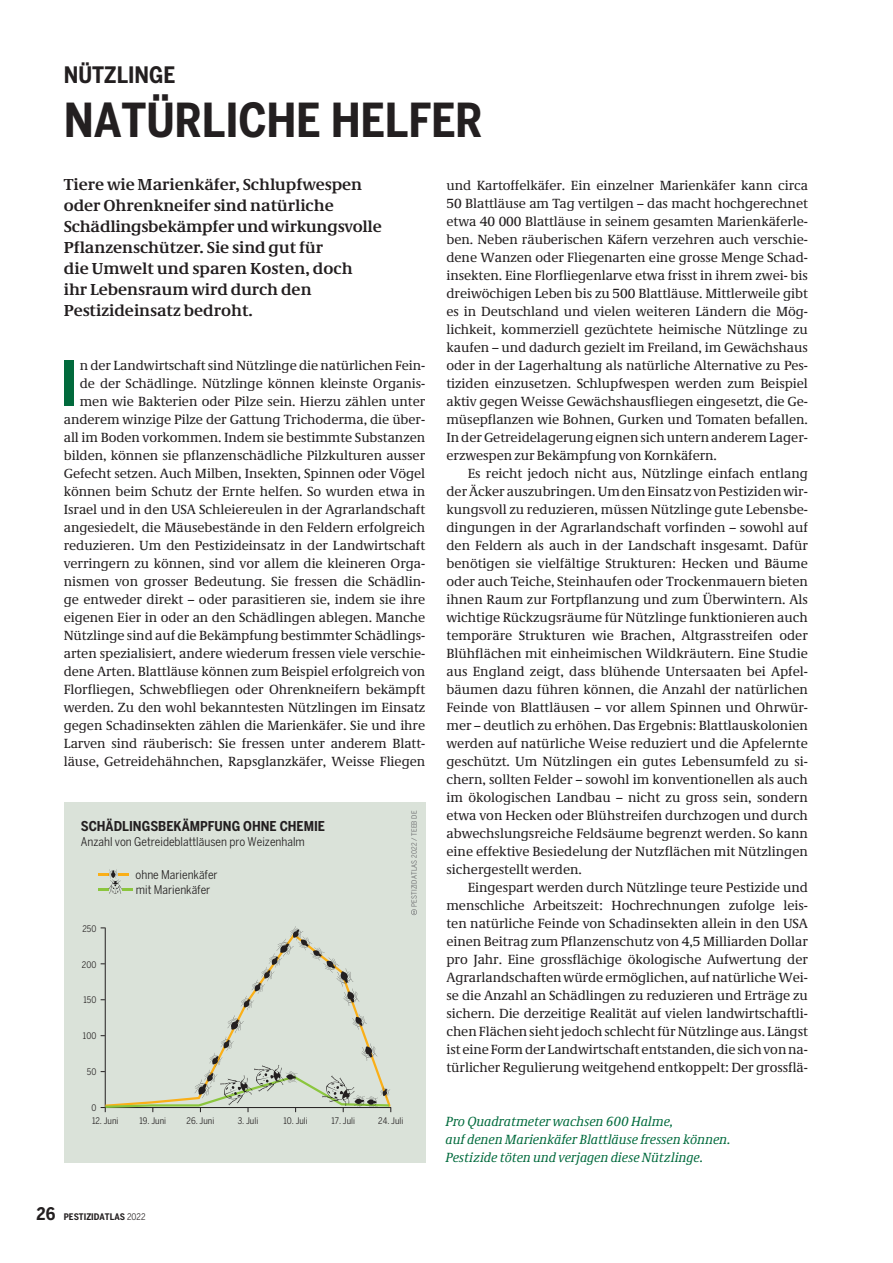
<style>
.page{position:relative;width:893px;height:1263px;background:#fff}
.page>*{position:absolute;margin:0;border:0;box-sizing:border-box;transform-origin:0 0}
.t1{font:700 62.1px "Benton Sans Cond";color:#016a3c}
.t2{font:700 46.5px "Benton Sans Cond";letter-spacing:-.005em;color:#231f20}
.t3{font:700 22.5px "Benton Sans Cond";color:#231f20}
.t4{font:700 16.5px/21px "Neue Demos";color:#231f20}
.t5{font:13.5px/18px "Demos Pro";letter-spacing:-.005em;color:#231f20;text-align:justify}
.t6{font:italic 13.5px/18px "Demos Pro";letter-spacing:-.005em;color:#016a3c}
.t7{font:700 13.5px "Benton Sans Cond";color:#231f20}
.t8{font:12px/15px "Benton Sans Cond";color:#231f20}
.t9{font:9px "Benton Sans Cond";color:#231f20}
.t10{font:700 9px "Benton Sans Cond";color:#231f20}
.t11{font:7.2px "Benton Sans Cond";letter-spacing:.02em;color:#636366}
.s1{font-size:17.25px}
.s2{font-weight:400}
</style>
<div class="page">
<div style="left:64px;top:802px;width:361px;height:360px;background:#dae2d9"></div>
<svg style="left:411px;top:909px;width:6px;height:6px"></svg>
<svg style="left:98px;top:869px;width:35px;height:25px"></svg>
<svg style="left:101px;top:926px;width:291px;height:186px"></svg>
<h3 class="t3" style="left:64px;top:61px;width:113px">NÜTZLINGE</h3>
<h2 class="t2" style="left:64px;top:93px;width:421px">NATÜRLICHE HELFER</h2>
<p class="t4" style="left:64px;top:174px;width:319px">Tiere wie Marienkäfer, Schlupfwespen oder Ohrenkneifer sind natürliche Schädlingsbekämpfer und wirkungsvolle Pflanzenschützer. Sie sind gut für<br>die Umwelt und sparen Kosten, doch<br>ihr Lebensraum wird durch den Pestizideinsatz bedroht.</p>
<p class="t5" style="left:446px;top:176px;width:363px">und Kartoffelkäfer. Ein einzelner Marienkäfer kann circa 50 Blattläuse am Tag vertilgen – das macht hochgerechnet etwa 40 000 Blattläuse in seinem gesamten Marienkäferle&shy;ben. Neben räuberischen Käfern verzehren auch verschie&shy;dene Wanzen oder Fliegenarten eine grosse Menge Schad&shy;insekten. Eine Florfliegenlarve etwa frisst in ihrem zwei- bis dreiwöchigen Leben bis zu 500 Blattläuse. Mittlerweile gibt es in Deutschland und vielen weiteren Ländern die Mög&shy;lichkeit, kommerziell gezüchtete heimische Nützlinge zu kaufen – und dadurch gezielt im Freiland, im Gewächshaus oder in der Lagerhaltung als natürliche Alternative zu Pes&shy;tiziden einzusetzen. Schlupfwespen werden zum Beispiel aktiv gegen Weisse Gewächshausfliegen eingesetzt, die Ge&shy;müsepflanzen wie Bohnen, Gurken und Tomaten befallen.<br>In der Getreidelagerung eignen sich untern anderem Lager&shy;erzwespen zur Bekämpfung von Kornkäfern.</p>
<p class="t5" style="left:446px;top:464px;width:363px;text-indent:21px">Es reicht jedoch nicht aus, Nützlinge einfach entlang der Äcker auszubringen. Um den Einsatz von Pestiziden wir&shy;kungsvoll zu reduzieren, müssen Nützlinge gute Lebensbe&shy;dingungen in der Agrarlandschaft vorfinden – sowohl auf den Feldern als auch in der Landschaft insgesamt. Dafür benötigen sie vielfältige Strukturen: Hecken und Bäume oder auch Teiche, Steinhaufen oder Trockenmauern bieten ihnen Raum zur Fortpflanzung und zum Überwintern. Als wichtige Rückzugsräume für Nützlinge funktionieren auch temporäre Strukturen wie Brachen, Altgrasstreifen oder Blühflächen mit einheimischen Wildkräutern. Eine Studie aus England zeigt, dass blühende Untersaaten bei Apfel&shy;bäumen dazu führen können, die Anzahl der natürlichen Feinde von Blattläusen – vor allem Spinnen und Ohrwür&shy;mer – deutlich zu erhöhen. Das Ergebnis: Blattlauskolonien werden auf natürliche Weise reduziert und die Apfelernte geschützt. Um Nützlingen ein gutes Lebensumfeld zu si&shy;chern, sollten Felder – sowohl im konventionellen als auch im ökologischen Landbau – nicht zu gross sein, sondern etwa von Hecken oder Blühstreifen durchzogen und durch abwechslungsreiche Feldsäume begrenzt werden. So kann eine effektive Besiedelung der Nutzflächen mit Nützlingen sichergestellt werden.</p>
<p class="t5" style="left:446px;top:878px;width:363px;text-indent:21px">Eingespart werden durch Nützlinge teure Pestizide und menschliche Arbeitszeit: Hochrechnungen zufolge leis&shy;ten natürliche Feinde von Schadinsekten allein in den USA einen Beitrag zum Pflanzenschutz von 4,5 Milliarden Dollar pro Jahr. Eine grossflächige ökologische Aufwertung der Agrarlandschaften würde ermöglichen, auf natürliche Wei&shy;se die Anzahl an Schädlingen zu reduzieren und Erträge zu sichern. Die derzeitige Realität auf vielen landwirtschaftli&shy;chen Flächen sieht jedoch schlecht für Nützlinge aus. Längst ist eine Form der Landwirtschaft entstanden, die sich von na&shy;türlicher Regulierung weitgehend entkoppelt: Der grossflä-</p>
<h1 class="t1" style="left:60px;top:347px;width:19px">I</h1>
<p class="t5" style="left:64px;top:356px;width:363px;text-align:right">n der Landwirtschaft sind Nützlinge die natürlichen Fein&shy;de der Schädlinge. Nützlinge können kleinste Organis&shy;men wie Bakterien oder Pilze sein. Hierzu zählen unter anderem winzige Pilze der Gattung Trichoderma, die über&shy;all im Boden vorkommen. Indem sie bestimmte Substanzen bilden, können sie pflanzenschädliche Pilzkulturen ausser Gefecht setzen. Auch Milben, Insekten, Spinnen oder Vögel können beim Schutz der Ernte helfen. So wurden etwa in Israel und in den USA Schleiereulen in der Agrarlandschaft angesiedelt, die Mäusebestände in den Feldern erfolgreich reduzieren. Um den Pestizideinsatz in der Landwirtschaft verringern zu können, sind vor allem die kleineren Orga&shy;nismen von grosser Bedeutung. Sie fressen die Schädlin&shy;ge entweder direkt – oder parasitieren sie, indem sie ihre eigenen Eier in oder an den Schädlingen ablegen. Manche Nützlinge sind auf die Bekämpfung bestimmter Schädlings&shy;arten spezialisiert, andere wiederum fressen viele verschie&shy;dene Arten. Blattläuse können zum Beispiel erfolgreich von Florfliegen, Schwebfliegen oder Ohrenkneifern bekämpft werden. Zu den wohl bekanntesten Nützlingen im Einsatz gegen Schadinsekten zählen die Marienkäfer. Sie und ihre Larven sind räuberisch: Sie fressen unter anderem Blatt&shy;läuse, Getreidehähnchen, Rapsglanzkäfer, Weisse Fliegen</p>
<p class="t11" style="left:410px;top:907px;width:98px;rotate:-90deg">PESTIZIDATLAS 2022 / TEEB DE</p>
<p class="t7" style="left:81px;top:818px;width:246px">SCHÄDLINGSBEKÄMPFUNG OHNE CHEMIE</p>
<p class="t8" style="left:81px;top:834px;width:226px">Anzahl von Getreideblattläusen pro Weizenhalm</p>
<p class="t8" style="left:136px;top:867px;width:84px">ohne Marienkäfer mit Marienkäfer</p>
<p class="t9" style="left:82px;top:923px;width:15px">250</p>
<p class="t9" style="left:82px;top:959px;width:16px">200</p>
<p class="t9" style="left:83px;top:995px;width:14px">150</p>
<p class="t9" style="left:83px;top:1031px;width:15px">100</p>
<p class="t9" style="left:87px;top:1067px;width:11px">50</p>
<p class="t9" style="left:91px;top:1103px;width:7px">0</p>
<p class="t9" style="left:92px;top:1115px;width:28px">12. Juni</p>
<p class="t9" style="left:140px;top:1115px;width:28px">19. Juni</p>
<p class="t9" style="left:187px;top:1115px;width:29px">26. Juni</p>
<p class="t9" style="left:238px;top:1115px;width:22px">3. Juli</p>
<p class="t9" style="left:283px;top:1115px;width:26px">10. Juli</p>
<p class="t9" style="left:331px;top:1115px;width:25px">17. Juli</p>
<p class="t9" style="left:378px;top:1115px;width:27px">24. Juli</p>
<p class="t10" style="left:37px;top:1212px;width:110px"><span class="s1">26</span> PESTIZIDATLAS <span class="s2">2022</span></p>
<p class="t6" style="left:445px;top:1112px;width:287px">Pro Quadratmeter wachsen 600 Halme,<br>auf denen Marienkäfer Blattläuse fressen können.<br>Pestizide töten und verjagen diese Nützlinge.</p>
</div>
